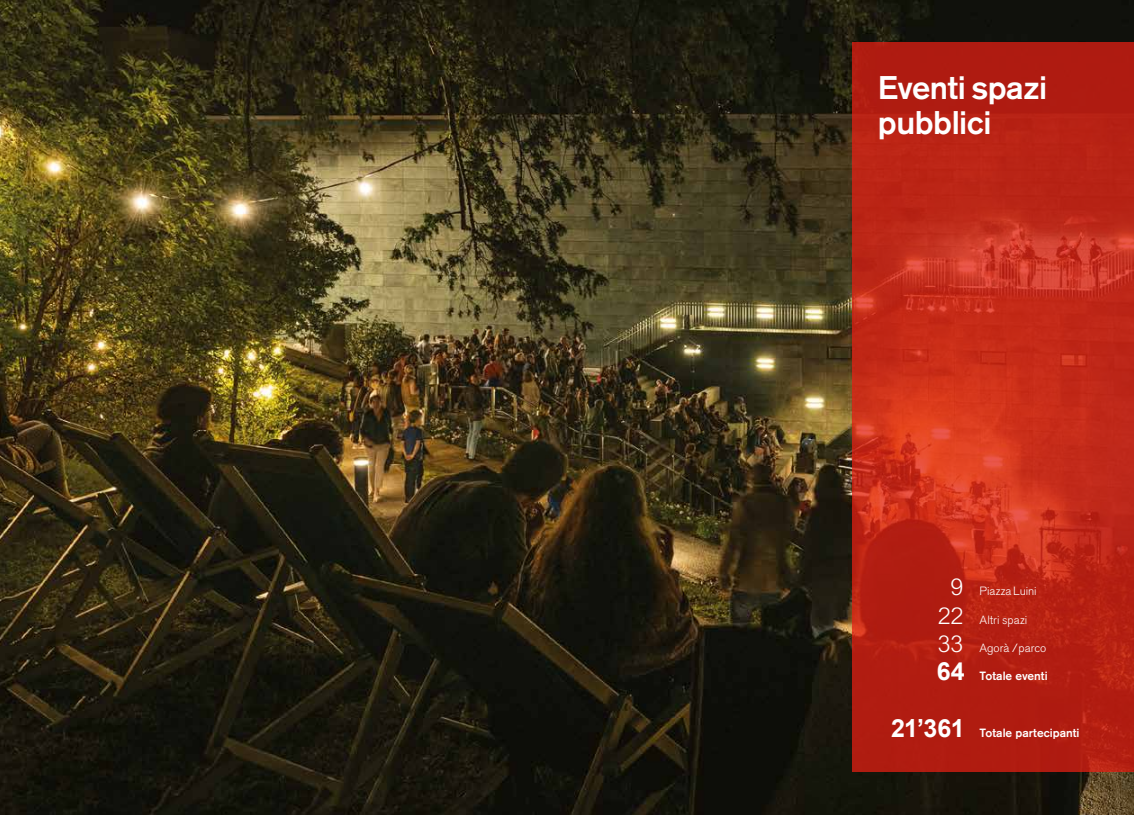
<style>
.page{position:relative;width:1134px;height:815px;background:#fff}
.page>*{position:absolute;margin:0;border:0;box-sizing:border-box;transform-origin:0 0}
.t1{font:500 32.5px/35.6px "Akzidenz Grotesk Pro";letter-spacing:-.015em;color:#fff}
.t2{font:700 25px "Arial";letter-spacing:-.015em;color:#fff}
.t3{font:25px/28.4px "Arial Lgt";color:#fff;text-align:center}
.t4{font:300 11.88px "Akzidenz Grotesk Pro";letter-spacing:-.005em;color:#fff}
.t5{font:500 11.88px "Akzidenz Grotesk Pro";color:#fff}
</style>
<div class="page">
<img style="left:0;top:0;width:1134px;height:815px">
<svg style="left:852px;top:43px;width:282px;height:729px;background:#be2717"></svg>
<h1 class="t1" style="left:878px;top:69px;width:171px">Eventi spazi pubblici</h1>
<h2 class="t3" style="left:939px;top:573px;width:27px">9<br>22<br>33</h2>
<h2 class="t2" style="left:937px;top:658px;width:29px">64</h2>
<h2 class="t2" style="left:891px;top:714px;width:75px">21’361</h2>
<p class="t4" style="left:980px;top:583px;width:59px">Piazza Luini</p>
<p class="t4" style="left:980px;top:612px;width:49px">Altri spazi</p>
<p class="t4" style="left:980px;top:640px;width:68px">Agorà /parco</p>
<p class="t5" style="left:980px;top:668px;width:70px">Totale eventi</p>
<p class="t5" style="left:980px;top:725px;width:101px">Totale partecipanti</p>
</div>
